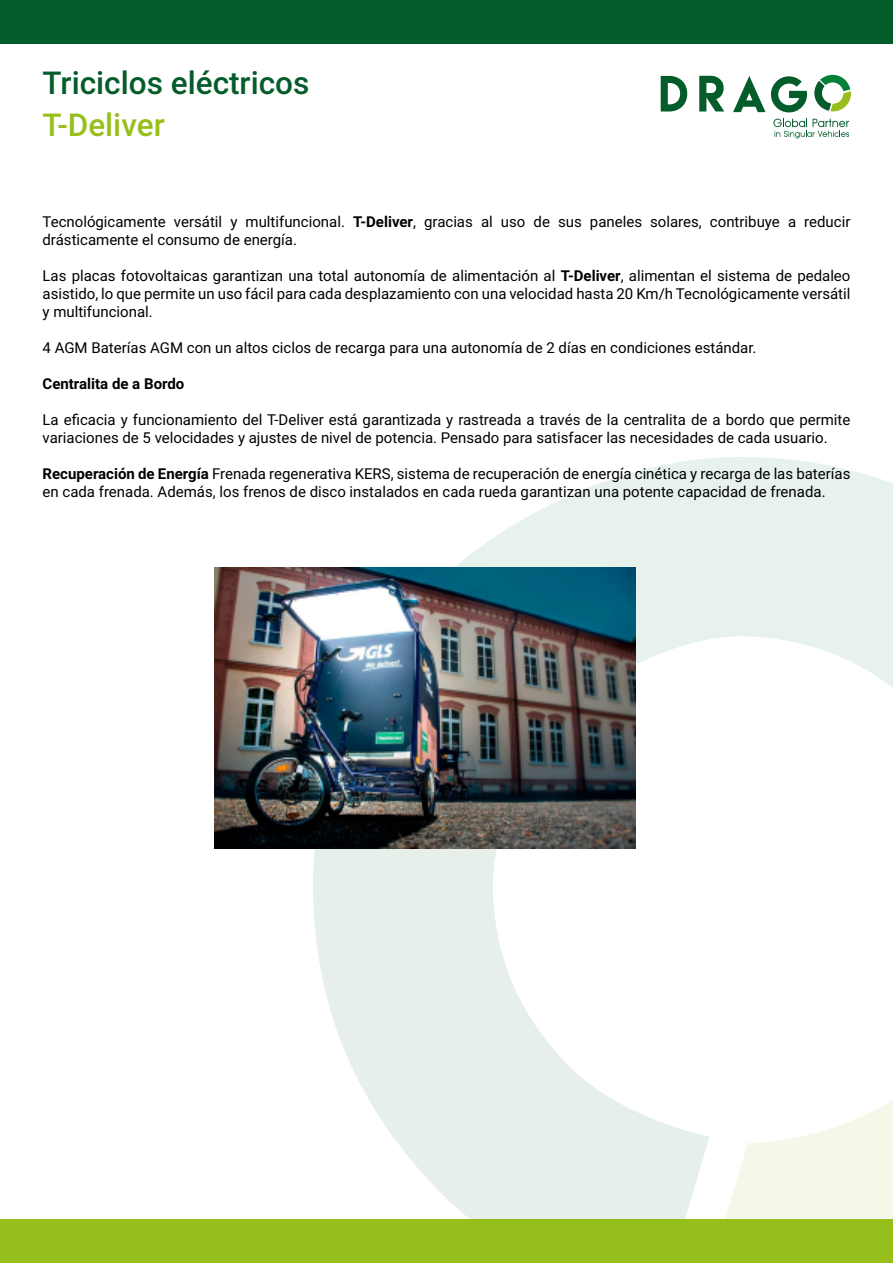
<style>
.page{position:relative;width:893px;height:1263px;background:#fff}
.page>*{position:absolute;margin:0;border:0;box-sizing:border-box;transform-origin:0 0}
.t1{font:500 31.5px "Roboto";color:#055c2b}
.t2{font:500 31.5px "Roboto";color:#97bf1c}
.t3{font:15px/18px "Roboto";color:#000}
.t4{font:700 15px "Roboto";color:#000}
.s1{font-weight:700}
</style>
<div class="page">
<svg style="left:725px;top:1100px;width:168px;height:119px;fill:#f4f8e8"></svg>
<svg style="left:313px;top:849px;width:396px;height:370px;fill:#e6efea"></svg>
<svg style="left:447px;top:457px;width:446px;height:231px;fill:#e6f2eb"></svg>
<div style="left:0;top:0;width:893px;height:44px;background:#055c2b"></div>
<div style="left:0;top:1219px;width:893px;height:44px;background:#97bf1c"></div>
<svg style="left:661px;top:76px;width:27px;height:35px"></svg>
<svg style="left:699px;top:76px;width:25px;height:35px"></svg>
<svg style="left:733px;top:76px;width:32px;height:36px"></svg>
<svg style="left:771px;top:76px;width:36px;height:36px"></svg>
<svg style="left:814px;top:75px;width:37px;height:36px"></svg>
<svg style="left:773px;top:119px;width:76px;height:19px"></svg>
<img style="left:214px;top:568px;width:422px;height:281px">
<h1 class="t1" style="left:43px;top:61px;width:268px">Triciclos eléctricos</h1>
<h1 class="t2" style="left:43px;top:103px;width:124px">T-Deliver</h1>
<p class="t3" style="left:43px;top:212px;width:809px">Tecnológicamente versátil y multifuncional. <span class="s1">T-Deliver</span>, gracias al uso de sus paneles solares, contribuye a reducir drásticamente el consumo de energía.</p>
<p class="t3" style="left:43px;top:266px;width:809px;text-align:justify">Las placas fotovoltaicas garantizan una total autonomía de alimentación al <span class="s1">T-Deliver</span>, alimentan el sistema de pedaleo asistido, lo que permite un uso fácil para cada desplazamiento con una velocidad hasta 20 Km/h Tecnológicamente versátil y multifuncional.</p>
<p class="t3" style="left:43px;top:338px;width:715px">4 AGM Baterías AGM con un altos ciclos de recarga para una autonomía de 2 días en condiciones estándar.</p>
<p class="t4" style="left:43px;top:373px;width:143px">Centralita de a Bordo</p>
<p class="t3" style="left:43px;top:410px;width:809px">La eficacia y funcionamiento del T-Deliver está garantizada y rastreada a través de la centralita de a bordo que permite variaciones de 5 velocidades y ajustes de nivel de potencia. Pensado para satisfacer las necesidades de cada usuario.</p>
<p class="t3" style="left:43px;top:464px;width:809px"><span class="s1">Recuperación de Energía</span> Frenada regenerativa KERS, sistema de recuperación de energía cinética y recarga de las baterías en cada frenada. Además, los frenos de disco instalados en cada rueda garantizan una potente capacidad de frenada.</p>
</div>
